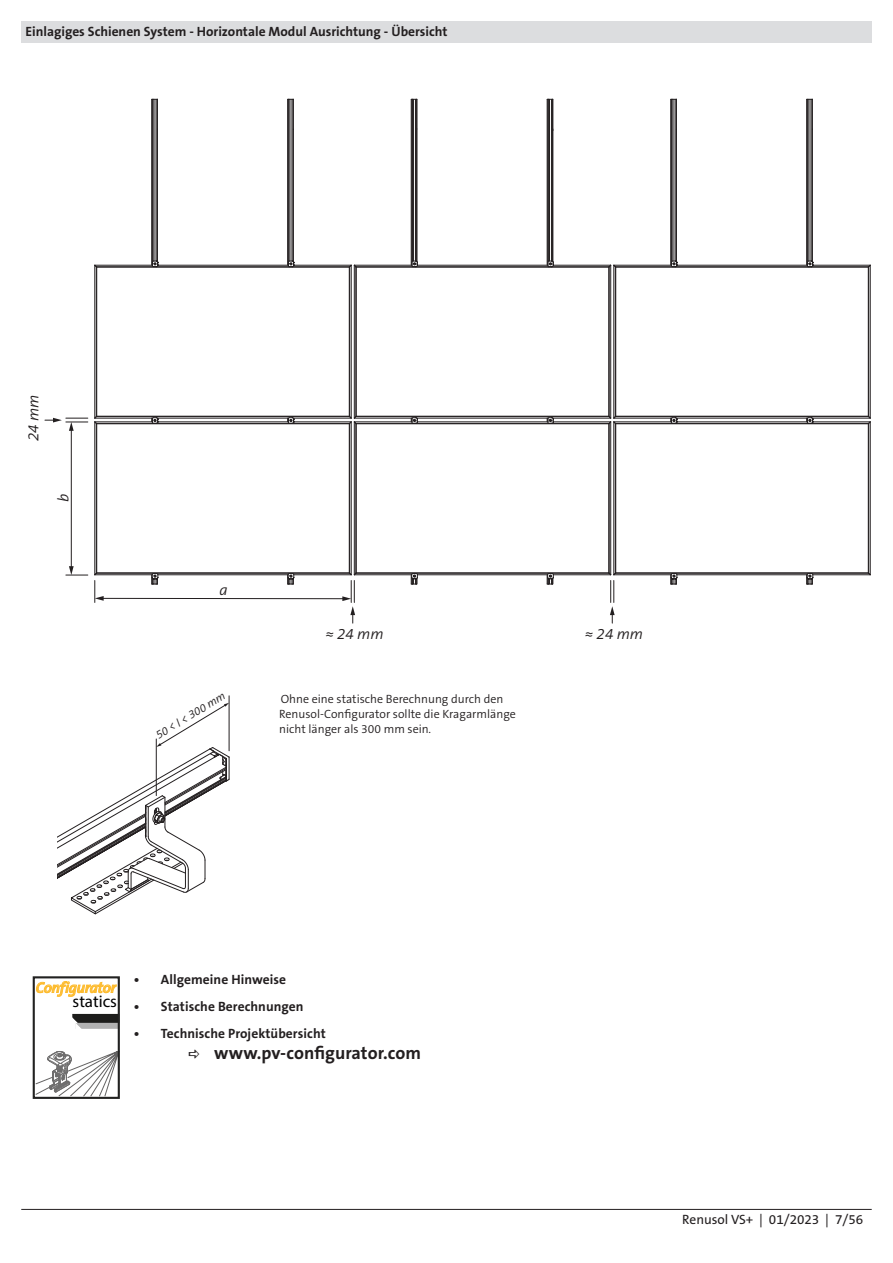
<style>
.page{position:relative;width:893px;height:1263px;background:#fff}
.page>*{position:absolute;margin:0;border:0;box-sizing:border-box;transform-origin:0 0}
.t1{font:700 18px "The Sans B W7";letter-spacing:.005em;color:#231f20}
.t2{font:16.95px "Myriad Pro";color:#000}
.t3{font:italic 300 15.3px "The Sans B W4";color:#231f20}
.t4{font:italic 600 14.85px "The Sans B W6";letter-spacing:-.015em;color:#fdbb2e}
.balken__TSB_Bold_9-1{font:700 13.5px "The Sans B W7";color:#231f20}
.t5{font:13.5px "The Sans B W5 Plain";color:#231f20}
.t6{font:300 12px/15px "The Sans B W4";color:#231f20}
.t7{font:italic 300 11.4px "The Sans B W4";color:#231f20}
</style>
<div class="page">
<hr style="left:21px;top:1209px;width:851px;height:1px;background:#231f20">
<hr style="left:229px;top:696px;width:1px;height:55px;background:#231f20">
<svg style="left:57px;top:703px;width:173px;height:212px"></svg>
<hr style="left:812px;top:99px;width:1px;height:30px;background:#231f20">
<hr style="left:812px;top:129px;width:1px;height:133px;background:#231f20">
<hr style="left:810px;top:99px;width:1px;height:162px;background:#231f20">
<hr style="left:809px;top:99px;width:1px;height:162px;background:#231f20">
<hr style="left:807px;top:99px;width:1px;height:166px;background:#231f20">
<hr style="left:806px;top:99px;width:1px;height:166px;background:#231f20">
<hr style="left:676px;top:99px;width:1px;height:31px;background:#231f20">
<hr style="left:676px;top:129px;width:1px;height:133px;background:#231f20">
<hr style="left:675px;top:99px;width:1px;height:162px;background:#231f20">
<hr style="left:673px;top:99px;width:1px;height:162px;background:#231f20">
<hr style="left:671px;top:99px;width:1px;height:166px;background:#231f20">
<hr style="left:670px;top:99px;width:1px;height:166px;background:#231f20">
<hr style="left:548px;top:99px;width:1px;height:162px;background:#231f20">
<hr style="left:552px;top:99px;width:1px;height:32px;background:#231f20">
<hr style="left:552px;top:129px;width:1px;height:133px;background:#231f20">
<hr style="left:551px;top:99px;width:1px;height:162px;background:#231f20">
<hr style="left:549px;top:99px;width:1px;height:162px;background:#231f20">
<hr style="left:547px;top:99px;width:1px;height:166px;background:#231f20">
<hr style="left:412px;top:99px;width:1px;height:162px;background:#231f20">
<hr style="left:416px;top:99px;width:1px;height:30px;background:#231f20">
<hr style="left:416px;top:129px;width:1px;height:133px;background:#231f20">
<hr style="left:415px;top:99px;width:1px;height:162px;background:#231f20">
<hr style="left:413px;top:99px;width:1px;height:162px;background:#231f20">
<hr style="left:411px;top:99px;width:1px;height:166px;background:#231f20">
<hr style="left:293px;top:99px;width:1px;height:31px;background:#231f20">
<hr style="left:293px;top:129px;width:1px;height:133px;background:#231f20">
<hr style="left:292px;top:99px;width:1px;height:162px;background:#231f20">
<hr style="left:290px;top:99px;width:1px;height:162px;background:#231f20">
<hr style="left:288px;top:99px;width:1px;height:166px;background:#231f20">
<hr style="left:287px;top:99px;width:1px;height:166px;background:#231f20">
<hr style="left:153px;top:99px;width:1px;height:162px;background:#231f20">
<hr style="left:157px;top:99px;width:1px;height:30px;background:#231f20">
<hr style="left:157px;top:129px;width:1px;height:133px;background:#231f20">
<hr style="left:156px;top:99px;width:1px;height:162px;background:#231f20">
<hr style="left:154px;top:99px;width:1px;height:162px;background:#231f20">
<hr style="left:152px;top:99px;width:1px;height:166px;background:#231f20">
<hr style="left:151px;top:99px;width:1px;height:166px;background:#231f20">
<hr style="left:71px;top:429px;width:1px;height:139px;background:#231f20">
<svg style="left:66px;top:566px;width:22px;height:10px"></svg>
<svg style="left:45px;top:418px;width:43px;height:13px"></svg>
<svg style="left:94px;top:260px;width:777px;height:363px"></svg>
<div style="left:76px;top:1020px;width:43px;height:8px;background:#b2b2b2"></div>
<div style="left:76px;top:1020px;width:43px;height:9px;border:1px solid #b2b2b2"></div>
<div style="left:73px;top:1014px;width:46px;height:8px;background:#1d1d1b"></div>
<div style="left:72px;top:1014px;width:47px;height:9px;border:1px solid #1d1d1b"></div>
<svg style="left:72px;top:1016px;width:11px;height:13px"></svg>
<svg style="left:36px;top:981px;width:81px;height:16px"></svg>
<div style="left:33px;top:976px;width:87px;height:123px;border:2px solid #222221"></div>
<div style="left:21px;top:21px;width:851px;height:22px;background:#dcdddf"></div>
<svg style="left:35px;top:1039px;width:85px;height:58px"></svg>
<p class="balken__TSB_Bold_9-1" style="left:26px;top:23px;width:424px">Einlagiges Schienen System - Horizontale Modul Ausrichtung - Übersicht</p>
<p class="t3" style="left:24px;top:441px;width:48px;rotate:-90deg">24 mm</p>
<p class="t3" style="left:54px;top:501px;width:10px;rotate:-90deg">b</p>
<p class="t3" style="left:219px;top:581px;width:10px">a</p>
<p class="t7" style="left:153px;top:730px;width:81px;rotate:-31deg">50 &lt; l &lt; 300 mm</p>
<p class="t3" style="left:325px;top:624px;width:60px">≈ 24 mm</p>
<p class="t3" style="left:585px;top:624px;width:60px">≈ 24 mm</p>
<p class="t6" style="left:279px;top:691px;width:238px">Ohne eine statische Berechnung durch den<br>Renusol-Configurator sollte die Kragarmlänge nicht länger als 300 mm sein.</p>
<p class="t4" style="left:36px;top:978px;width:82px">Configurator</p>
<p class="t2" style="left:73px;top:991px;width:46px">statics</p>
<p class="balken__TSB_Bold_9-1" style="left:134px;top:970px;width:154px">• Allgemeine Hinweise</p>
<p class="balken__TSB_Bold_9-1" style="left:134px;top:997px;width:171px">• Statische Berechnungen</p>
<p class="balken__TSB_Bold_9-1" style="left:134px;top:1024px;width:193px">• Technische Projektübersicht</p>
<p class="t1" style="left:214px;top:1041px;width:208px">www.pv-configurator.com</p>
<p class="t5" style="left:682px;top:1211px;width:182px">Renusol VS+ | 01/2023 | 7/56</p>
</div>
